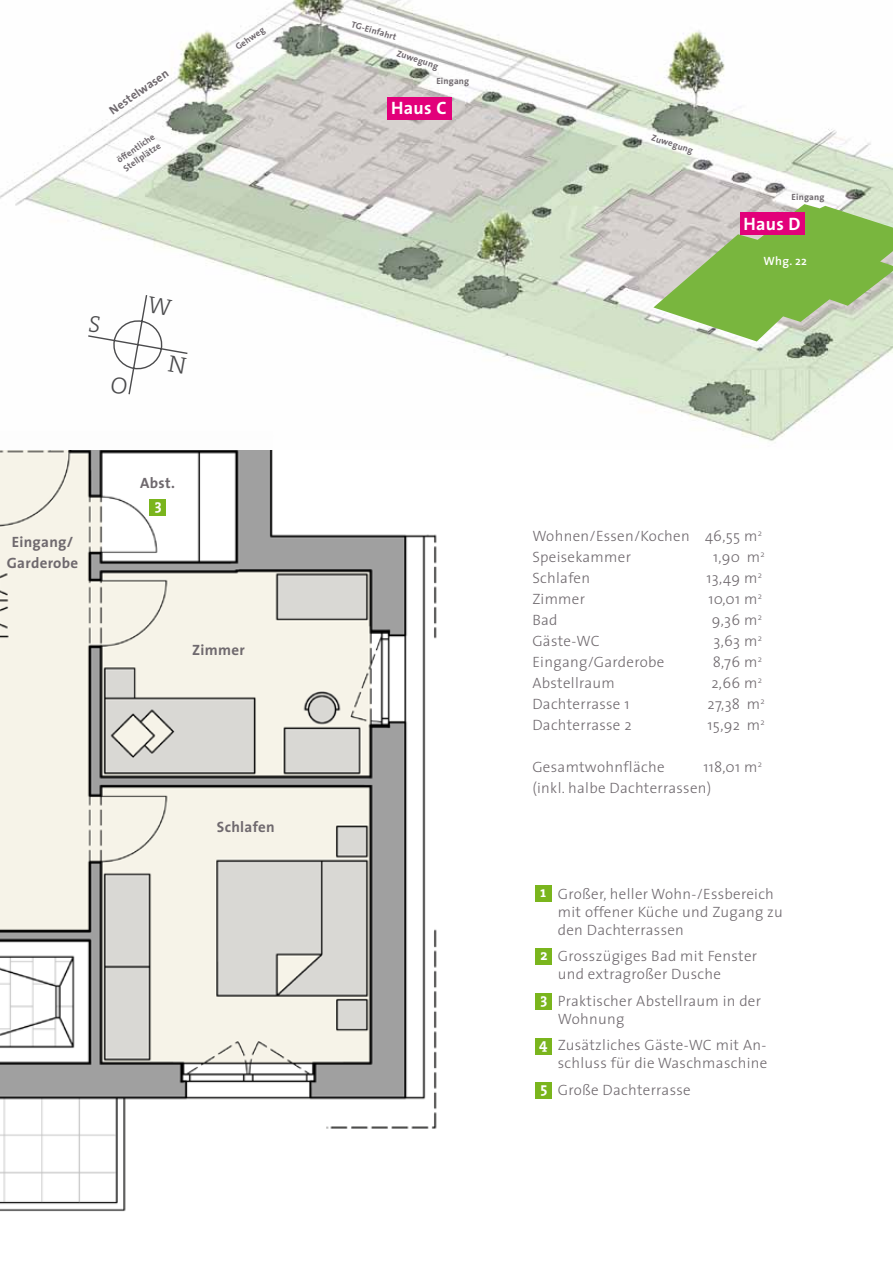
<style>
.page{position:relative;width:893px;height:1263px;background:#fff}
.page>*{position:absolute;margin:0;border:0;box-sizing:border-box;transform-origin:0 0}
.t1{font:700 18px "The Sans";letter-spacing:.02em;color:#fff}
.t2{font:300 15px/18px "The Sans";letter-spacing:.02em;color:#6f696e}
.t3{font:700 15px/21px "The Sans";letter-spacing:.02em;color:#6f696e;text-align:center}
.t4{font:700 15px "The Serif";color:#fff}
.t5{font:700 12px "The Sans";color:#6f696e}
.t6{font:600 12px "The Sans";color:#fff}
.t7{font:700 9px/10.8px "The Sans";letter-spacing:.02em;color:#6f696e}
.s1{font-family:"The Serif";font-weight:700;color:#fff}
</style>
<div class="page">
<img style="left:0;top:450px;width:437px;height:762px">
<div style="left:535px;top:885px;width:17px;height:16px;background:#7ab51d"></div>
<div style="left:535px;top:948px;width:17px;height:17px;background:#7ab51d"></div>
<div style="left:535px;top:993px;width:17px;height:16px;background:#7ab51d"></div>
<div style="left:535px;top:1038px;width:17px;height:16px;background:#7ab51d"></div>
<div style="left:535px;top:1082px;width:17px;height:16px;background:#7ab51d"></div>
<img style="left:0;top:0;width:893px;height:442px">
<div style="left:150px;top:499px;width:16px;height:16px;background:#7ab51d"></div>
<svg style="left:653px;top:204px;width:240px;height:137px;background:#9fc27a"></svg>
<div style="left:387px;top:97px;width:64px;height:23px;background:#e2007a"></div>
<div style="left:740px;top:213px;width:65px;height:22px;background:#e2007a"></div>
<svg style="left:87px;top:293px;width:102px;height:103px"></svg>
<p class="t7" style="left:353px;top:18px;width:48px;rotate:17deg">TG-Einfahrt</p>
<p class="t7" style="left:233px;top:43px;width:35px;rotate:-35deg">Gehweg</p>
<p class="t7" style="left:399px;top:48px;width:45px;rotate:18deg">Zuwegung</p>
<p class="t5" style="left:105px;top:103px;width:71px;rotate:-35deg">Nestelwasen</p>
<p class="t7" style="left:436px;top:75px;width:34px">Eingang</p>
<p class="t1" style="left:391px;top:93px;width:57px">Haus C</p>
<p class="t7" style="left:114px;top:156px;width:46px;rotate:-35deg">öffentliche<br>Stellplätze</p>
<p class="t7" style="left:654px;top:132px;width:45px;rotate:18deg">Zuwegung</p>
<p class="t7" style="left:791px;top:191px;width:34px">Eingang</p>
<p class="t1" style="left:743px;top:208px;width:59px">Haus D</p>
<p class="t6" style="left:764px;top:251px;width:45px">Whg. 22</p>
<p class="t3" style="left:7px;top:531px;width:73px">Eingang/<br>Garderobe</p>
<p class="t3" style="left:140px;top:472px;width:36px">Abst.</p>
<p class="t4" style="left:155px;top:492px;width:8px">3</p>
<p class="t3" style="left:192px;top:639px;width:54px">Zimmer</p>
<p class="t3" style="left:217px;top:816px;width:59px">Schlafen</p>
<p class="t2" style="left:532px;top:525px;width:231px;line-height:21px">Wohnen/Essen/Kochen 46,55 m<sup>2<br></sup>Speisekammer</p>
<p class="t2" style="left:713px;top:548px;width:53px">1,90 m<sup>2</sup></p>
<p class="t2" style="left:532px;top:569px;width:59px">Schlafen</p>
<p class="t2" style="left:706px;top:569px;width:57px">13,49 m<sup>2</sup></p>
<p class="t2" style="left:532px;top:590px;width:54px">Zimmer</p>
<p class="t2" style="left:708px;top:590px;width:55px">10,01 m<sup>2</sup></p>
<p class="t2" style="left:532px;top:611px;width:27px">Bad</p>
<p class="t2" style="left:712px;top:611px;width:52px">9,36 m<sup>2</sup></p>
<p class="t2" style="left:532px;top:632px;width:69px">Gäste-WC</p>
<p class="t2" style="left:713px;top:632px;width:50px">3,63 m<sup>2</sup></p>
<p class="t2" style="left:532px;top:653px;width:134px">Eingang/Garderobe</p>
<p class="t2" style="left:713px;top:653px;width:51px">8,76 m<sup>2</sup></p>
<p class="t2" style="left:532px;top:674px;width:84px">Abstellraum</p>
<p class="t2" style="left:711px;top:674px;width:52px">2,66 m<sup>2</sup></p>
<p class="t2" style="left:532px;top:695px;width:99px">Dachterrasse 1</p>
<p class="t2" style="left:708px;top:695px;width:59px">27,38 m<sup>2</sup></p>
<p class="t2" style="left:532px;top:716px;width:101px">Dachterrasse 2</p>
<p class="t2" style="left:707px;top:716px;width:59px">15,92 m<sup>2</sup></p>
<p class="t2" style="left:532px;top:758px;width:134px">Gesamtwohnfläche</p>
<p class="t2" style="left:532px;top:756px;width:231px;line-height:21px;text-indent:171px">118,01 m<sup>2 </sup>(inkl. halbe Dachterrassen)</p>
<p class="t2" style="left:558px;top:884px;width:227px;text-indent:-17px"><span class="s1">1</span> Großer, heller Wohn-/Essbereich mit offener Küche und Zugang zu den Dachterrassen</p>
<p class="t2" style="left:558px;top:946px;width:201px">Grosszügiges Bad mit Fenster und extragroßer Dusche</p>
<p class="t2" style="left:558px;top:991px;width:205px">Praktischer Abstellraum in der<br>Wohnung</p>
<p class="t2" style="left:558px;top:1035px;width:211px">Zusätzliches Gäste-WC mit An&shy;schluss für die Waschmaschine</p>
<p class="t2" style="left:558px;top:1080px;width:135px">Große Dachterrasse</p>
<p class="t4" style="left:540px;top:943px;width:9px">2</p>
<p class="t4" style="left:540px;top:986px;width:8px">3</p>
<p class="t4" style="left:539px;top:1031px;width:10px">4</p>
<p class="t4" style="left:540px;top:1075px;width:8px">5</p>
</div>
